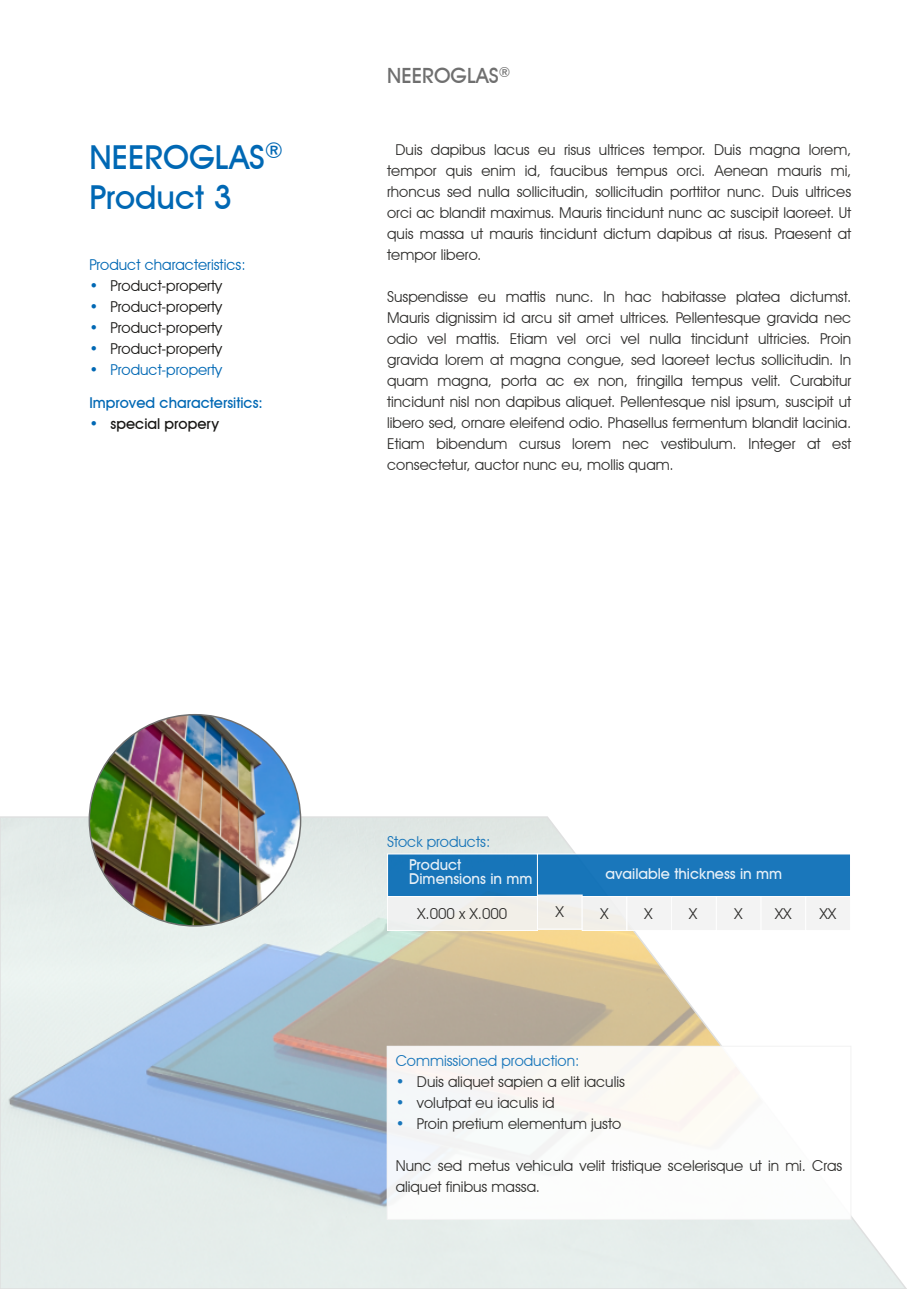
<style>
.page{position:relative;width:919px;height:1289px;background:#fff}
.page>*{position:absolute;margin:0;border:0;box-sizing:border-box;transform-origin:0 0}
.t1{font:500 33px/40.5px "Avant Garde IT Cby BT";color:#0068b4}
.t2{font:500 21px "Avant Garde IT Cby BT";color:#6f6f6f}
.t3{font:15px/21px "Avant Garde IT Cby BT";color:rgb(24 23 21/.9);text-align:justify}
.t4{font:15px "Avant Garde IT Cby BT";color:#181715}
.t5{font:500 15px/14.2px "Avant Garde IT Cby BT";color:rgb(255 255 255/.9)}
.t6{font:15px "Avant Garde IT Cby BT";color:#0068b4}
.t7{font:15px "Avant Garde IT Cby BT";color:rgb(0 104 180/.9)}
.t8{font:500 15px "Avant Garde IT Cby BT";color:#0068b4}
.t9{font:500 15px "Avant Garde IT Cby BT";color:#181715}
.s1{color:#0068b4}
.s2{color:rgb(0 104 180/.9)}
</style>
<div class="page">
<svg style="left:0;top:815px;width:906px;height:473px"></svg>
<img style="left:89px;top:714px;width:211px;height:211px;border-radius:50%">
<div style="left:387px;top:1046px;width:463px;height:173px;background:#fff"></div>
<div style="left:387px;top:1046px;width:463px;height:173px;border:1px solid #f2f2f2"></div>
<div style="left:387px;top:854px;width:150px;height:42px;background:#1775b9"></div>
<div style="left:387px;top:853px;width:151px;height:44px;border:1px solid #fff"></div>
<div style="left:387px;top:896px;width:150px;height:34px;background:#f0efe9"></div>
<div style="left:387px;top:896px;width:151px;height:35px;border:1px solid #fff"></div>
<div style="left:537px;top:854px;width:313px;height:42px;background:#1a77bb"></div>
<div style="left:537px;top:853px;width:313px;height:44px;border:1px solid #fff"></div>
<div style="left:537px;top:895px;width:45px;height:34px;background:#f1efe9"></div>
<div style="left:537px;top:894px;width:45px;height:35px;border:1px solid #fff"></div>
<div style="left:582px;top:896px;width:45px;height:34px;background:#f1efe9"></div>
<div style="left:581px;top:896px;width:46px;height:35px;border:1px solid #fff"></div>
<div style="left:627px;top:896px;width:44px;height:34px;background:#f2f2f2"></div>
<div style="left:626px;top:896px;width:46px;height:35px;border:1px solid #fff"></div>
<div style="left:671px;top:896px;width:45px;height:34px;background:#f2f2f2"></div>
<div style="left:671px;top:896px;width:45px;height:35px;border:1px solid #fff"></div>
<div style="left:716px;top:896px;width:45px;height:34px;background:#f2f2f2"></div>
<div style="left:715px;top:896px;width:46px;height:35px;border:1px solid #fff"></div>
<div style="left:761px;top:896px;width:44px;height:34px;background:#f2f2f2"></div>
<div style="left:760px;top:896px;width:46px;height:35px;border:1px solid #fff"></div>
<div style="left:805px;top:896px;width:45px;height:34px;background:#f2f2f2"></div>
<div style="left:805px;top:896px;width:45px;height:35px;border:1px solid #fff"></div>
<h1 class="t1" style="left:89px;top:136px;width:195px">NEEROGLAS<sup>®<br></sup>Product 3</h1>
<p class="t6" style="left:89px;top:256px;width:158px">Product characteristics:</p>
<p class="t4" style="left:89px;top:277px;width:134px"><span class="s1">•</span> Product-property</p>
<p class="t4" style="left:89px;top:298px;width:134px"><span class="s1">•</span> Product-property</p>
<p class="t4" style="left:89px;top:319px;width:134px"><span class="s1">•</span> Product-property</p>
<p class="t4" style="left:89px;top:340px;width:134px"><span class="s1">•</span> Product-property</p>
<p class="t6" style="left:89px;top:361px;width:134px">• Product-property</p>
<p class="t8" style="left:89px;top:394px;width:175px">Improved charactersitics:</p>
<p class="t9" style="left:89px;top:415px;width:131px"><span class="s1">•</span> special propery</p>
<h2 class="t2" style="left:387px;top:63px;width:125px">NEEROGLAS<sup>®</sup></h2>
<p class="t3" style="left:387px;top:139px;width:465px;text-indent:8px">Duis dapibus lacus eu risus ultrices tempor. Duis magna lorem, tempor quis enim id, faucibus tempus orci. Aenean mauris mi, rhoncus sed nulla sollicitudin, sollicitudin porttitor nunc. Duis ultrices orci ac blandit maximus. Mauris tincidunt nunc ac suscipit laoreet. Ut quis massa ut mauris tincidunt dictum dapibus at risus. Praesent at tempor libero.</p>
<p class="t3" style="left:387px;top:286px;width:465px">Suspendisse eu mattis nunc. In hac habitasse platea dictumst.<br>Mauris dignissim id arcu sit amet ultrices. Pellentesque gravida nec odio vel mattis. Etiam vel orci vel nulla tincidunt ultricies. Proin gravida lorem at magna congue, sed laoreet lectus sollicitudin. In quam magna, porta ac ex non, fringilla tempus velit. Curabitur tincidunt nisl non dapibus aliquet. Pellentesque nisl ipsum, suscipit ut libero sed, ornare eleifend odio. Phasellus fermentum blandit lacinia.<br>Etiam bibendum cursus lorem nec vestibulum. Integer at est consectetur, auctor nunc eu, mollis quam.</p>
<p class="t7" style="left:387px;top:833px;width:105px">Stock products:</p>
<p class="t5" style="left:409px;top:857px;width:125px">Product<br>Dimensions in mm</p>
<p class="t3" style="left:417px;top:903px;width:91px">X.000 x X.000</p>
<p class="t5" style="left:605px;top:866px;width:178px">available thickness in mm</p>
<p class="t3" style="left:555px;top:901px;width:10px">X</p>
<p class="t3" style="left:600px;top:902px;width:10px">X</p>
<p class="t3" style="left:644px;top:902px;width:10px">X</p>
<p class="t3" style="left:688px;top:902px;width:10px">X</p>
<p class="t3" style="left:734px;top:902px;width:10px">X</p>
<p class="t3" style="left:774px;top:902px;width:19px">XX</p>
<p class="t3" style="left:819px;top:902px;width:19px">XX</p>
<p class="t7" style="left:395px;top:1051px;width:185px">Commissioned production:</p>
<p class="t3" style="left:395px;top:1070px;width:231px"><span class="s2">•</span> Duis aliquet sapien a elit iaculis</p>
<p class="t3" style="left:395px;top:1091px;width:160px"><span class="s2">•</span> volutpat eu iaculis id</p>
<p class="t3" style="left:395px;top:1112px;width:227px"><span class="s2">•</span> Proin pretium elementum justo</p>
<p class="t3" style="left:395px;top:1154px;width:448px">Nunc sed metus vehicula velit tristique scelerisque ut in mi. Cras aliquet finibus massa.</p>
</div>
